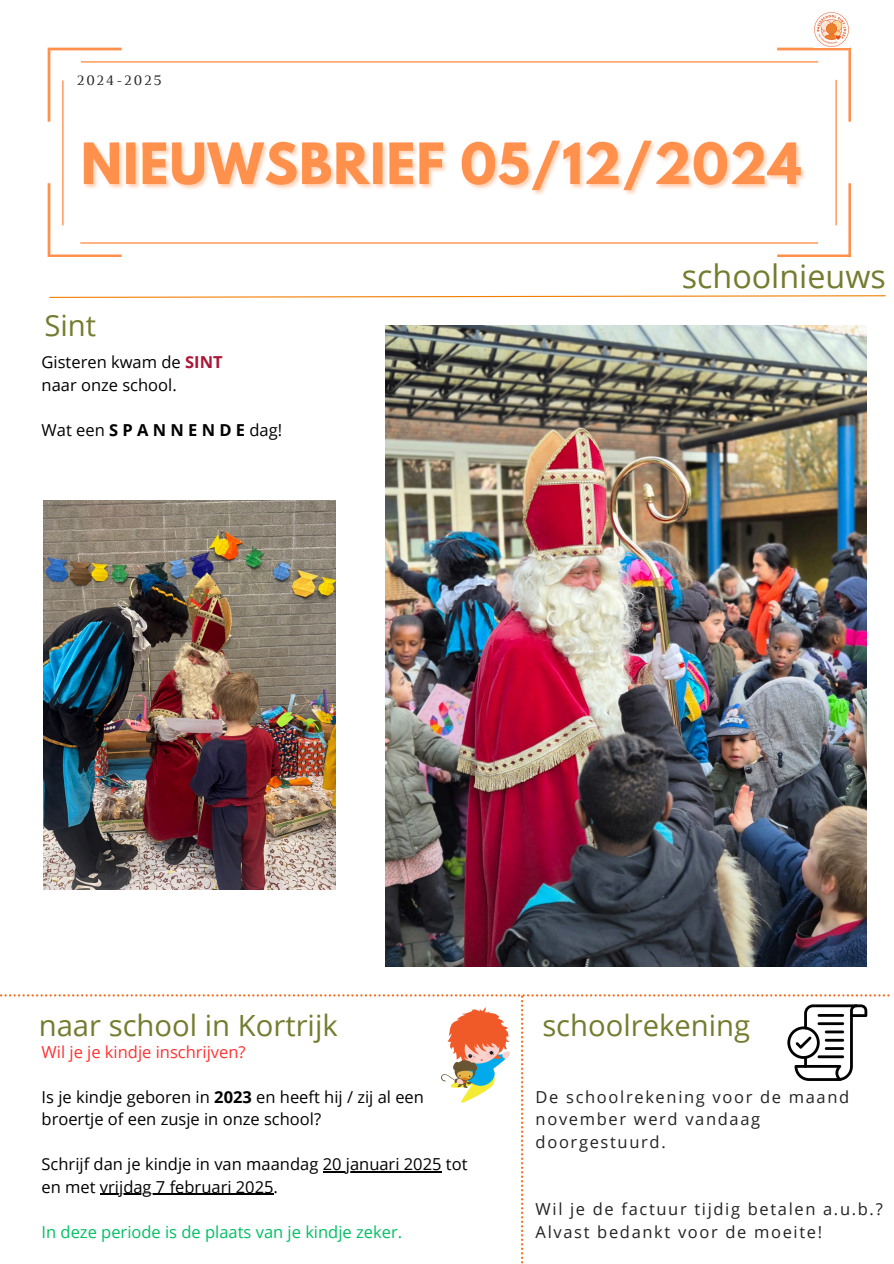
<style>
.page{position:relative;width:894px;height:1264px;background:#fff}
.page>*{position:absolute;margin:0;border:0;box-sizing:border-box;transform-origin:0 0}
.t1{font:32.25px "Open Sans";color:#757c2f}
.t2{font:29.25px "Open Sans";color:#757c2f}
.t3{font:16.5px/22.5px "Open Sans";color:#000}
.t4{font:16.5px/22.5px "Open Sans";letter-spacing:.1em;color:#222}
.t5{font:16.5px "Open Sans";color:#00bf63}
.t6{font:16.5px "Open Sans";color:#ff3131}
.t7{font:14.85px "Luthier";letter-spacing:.14em;color:#222}
.s1{font-weight:700;color:#ab1637}
.s2{font-weight:700}
</style>
<div class="page">
<svg style="left:48px;top:48px;width:802px;height:209px"></svg>
<img style="left:814px;top:12px;width:35px;height:35px">
<svg style="left:49px;top:295px;width:837px;height:3px"></svg>
<img style="left:386px;top:325px;width:480px;height:641px">
<img style="left:43px;top:501px;width:292px;height:388px">
<svg style="left:0;top:994px;width:889px;height:269px"></svg>
<hr style="left:817px;top:1055px;width:26px;height:3px;background:#000002">
<img style="left:80px;top:136px;width:730px;height:66px">
<hr style="left:322px;top:1171px;width:119px;height:1px;background:#000">
<hr style="left:100px;top:1193px;width:173px;height:1px;background:#000">
<h2 class="t7" style="left:77px;top:74px;width:86px">2024-2025</h2>
<p class="t2" style="left:44px;top:304px;width:53px">Sint</p>
<p class="t3" style="left:42px;top:351px;width:182px">Gisteren kwam de <span class="s1">SINT</span></p>
<h3 class="t3" style="left:42px;top:373px;width:137px">naar onze school.</h3>
<h2 class="t3" style="left:42px;top:418px;width:242px">Wateen<span class="s2">SPANNENDE</span>dag!</h2>
<p class="t1" style="left:681px;top:253px;width:205px">schoolnieuws</p>
<p class="t2" style="left:39px;top:1005px;width:300px">naar school in Kortrijk</p>
<p class="t6" style="left:42px;top:1040px;width:205px">Wil je je kindje inschrijven?</p>
<p class="t3" style="left:42px;top:1085px;width:384px">Is je kindje geboren in <span class="s2">2023</span> en heeft hij / zij al een broertje of een zusje in onze school?</p>
<p class="t3" style="left:42px;top:1152px;width:427px">Schrijf dan je kindje in van maandag 20 januari 2025 tot</p>
<p class="t3" style="left:42px;top:1175px;width:238px">en met vrijdag 7 februari 2025.</p>
<p class="t5" style="left:42px;top:1220px;width:362px">In deze periode is de plaats van je kindje zeker.</p>
<p class="t2" style="left:542px;top:1005px;width:209px">schoolrekening</p>
<p class="t4" style="left:535px;top:1085px;width:315px">De schoolrekening voor de maand november werd vandaag doorgestuurd.</p>
<h2 class="t4" style="left:535px;top:1197px;width:348px">Wil je de factuur tijdig betalen a.u.b.?<br>Alvast bedankt voor de moeite!</h2>
</div>
